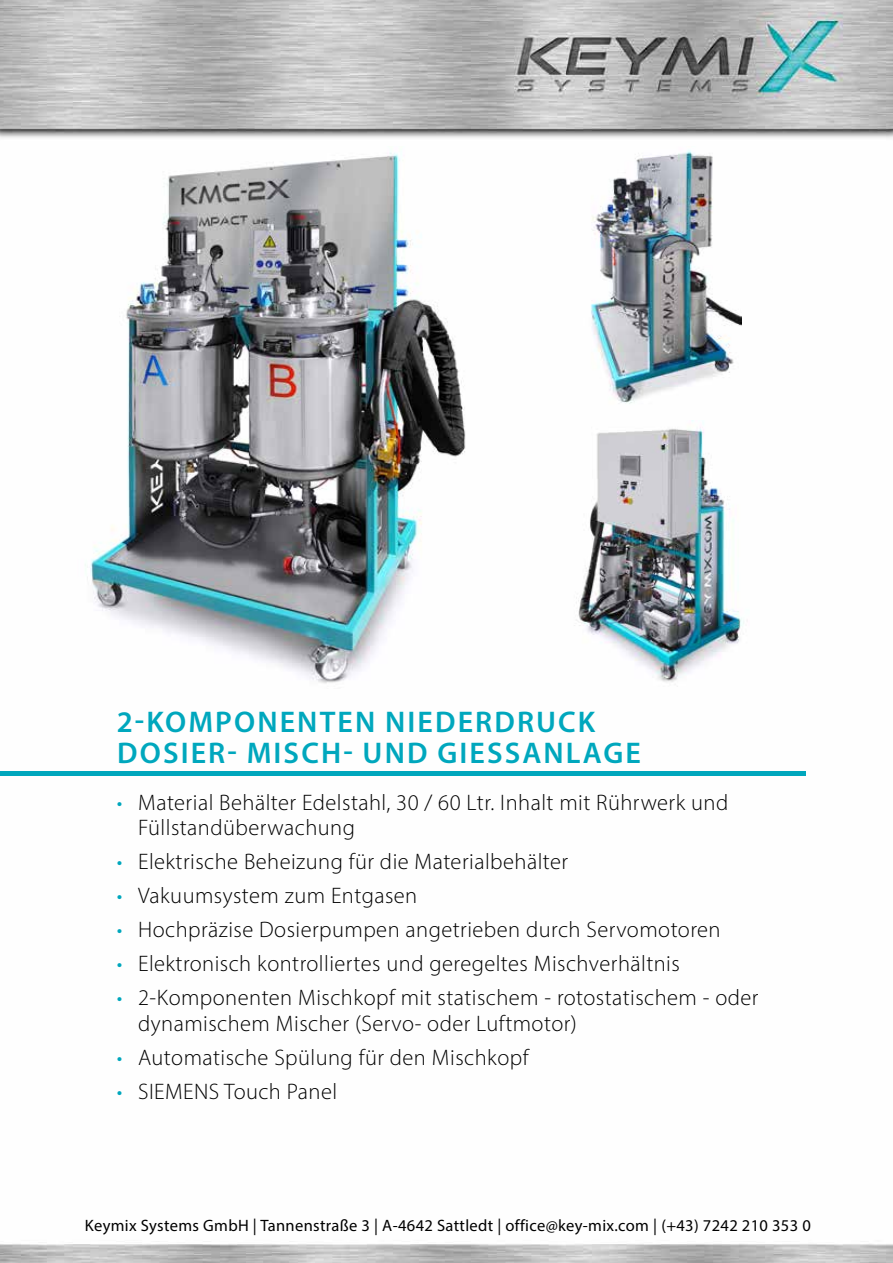
<style>
.page{position:relative;width:893px;height:1263px;background:#fff}
.page>*{position:absolute;margin:0;border:0;box-sizing:border-box;transform-origin:0 0}
.t1{font:600 30px/31.5px "Myriad Pro";letter-spacing:.07em;color:#00a7bd}
.t2{font:300 22.5px/25.5px "Myriad Pro";letter-spacing:.02em;color:#000}
.t3{font:16.5px "Myriad Pro";letter-spacing:.02em;color:#000}
.s1{color:#00a7bd}
</style>
<div class="page">
<img style="left:0;top:0;width:893px;height:1263px">
<div style="left:0;top:771px;width:805px;height:5px;background:#00a7bd"></div>
<img style="left:78px;top:146px;width:397px;height:542px">
<img style="left:576px;top:146px;width:165px;height:268px">
<img style="left:567px;top:420px;width:183px;height:268px">
<h1 class="t1" style="left:117px;top:706px;width:526px">2-KOMPONENTEN NIEDERDRUCK<br>DOSIER- MISCH- UND GIESSANLAGE</h1>
<p class="t2" style="left:138px;top:791px;width:592px;text-indent:-21px"><span class="s1">•</span> Material Behälter Edelstahl, 30 / 60 Ltr. Inhalt mit Rührwerk und<br>Füllstandüberwachung</p>
<p class="t2" style="left:117px;top:851px;width:453px"><span class="s1">•</span> Elektrische Beheizung für die Materialbehälter</p>
<p class="t2" style="left:117px;top:885px;width:302px"><span class="s1">•</span> Vakuumsystem zum Entgasen</p>
<p class="t2" style="left:117px;top:919px;width:605px"><span class="s1">•</span> Hochpräzise Dosierpumpen angetrieben durch Servomotoren</p>
<p class="t2" style="left:117px;top:953px;width:564px"><span class="s1">•</span> Elektronisch kontrolliertes und geregeltes Mischverhältnis</p>
<p class="t2" style="left:138px;top:987px;width:622px;text-indent:-21px"><span class="s1">•</span> 2-Komponenten Mischkopf mit statischem - rotostatischem - oder dynamischem Mischer (Servo- oder Luftmotor)</p>
<p class="t2" style="left:117px;top:1046px;width:413px"><span class="s1">•</span> Automatische Spülung für den Mischkopf</p>
<p class="t2" style="left:117px;top:1080px;width:222px"><span class="s1">•</span> SIEMENS Touch Panel</p>
<p class="t3" style="left:85px;top:1219px;width:727px">Keymix Systems GmbH | Tannenstraße 3 | A-4642 Sattledt | office@key-mix.com | (+43) 7242 210 353 0</p>
</div>
